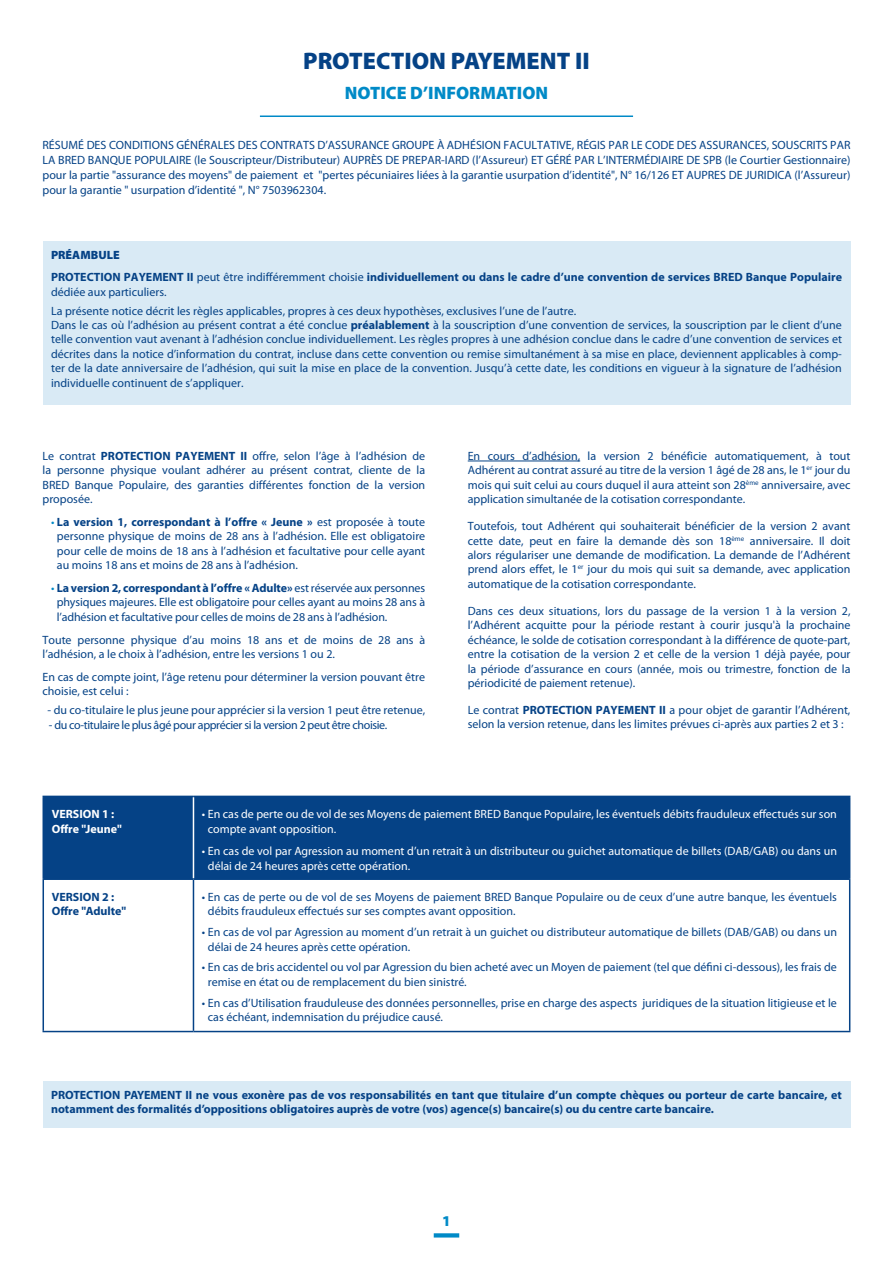
<style>
.page{position:relative;width:893px;height:1263px;background:#fff}
.page>*{position:absolute;margin:0;border:0;box-sizing:border-box;transform-origin:0 0}
.t1{font:900 24px "Myriad Pro";color:#054286}
.t2{font:900 18px "Myriad Pro";color:#008ac7}
.t3{font:900 15px "Myriad Pro";color:#008ac7}
.t4{font:12px/14.4px "Myriad Pro";color:#054286;text-align:justify}
.t5{font:700 12px/14.4px "Myriad Pro";color:#054286}
.t6{font:12px/14.4px "Myriad Pro";color:#fff}
.t7{font:12px "Myriad Pro";letter-spacing:-.03em;color:#054286}
.t8{font:700 12px/14.4px "Myriad Pro";color:#fff}
.s1{font-weight:900}
.s2{font-weight:400}
.s3{font-weight:700}
.s4{color:#008ac7}
</style>
<div class="page">
<svg style="left:434px;top:1233px;width:25px;height:4px"></svg>
<hr style="left:260px;top:115px;width:373px;height:2px;background:#008ac7">
<hr style="left:468px;top:461px;width:112px;height:1px;background:#054286">
<div style="left:43px;top:241px;width:807px;height:163px;background:#d9eaf5"></div>
<div style="left:44px;top:797px;width:805px;height:81px;background:#054286"></div>
<hr style="left:43px;top:880px;width:1px;height:151px;background:#054286">
<hr style="left:193px;top:880px;width:1px;height:151px;background:#054286">
<hr style="left:849px;top:880px;width:1px;height:151px;background:#054286">
<hr style="left:43px;top:1031px;width:150px;height:1px;background:#054286">
<hr style="left:193px;top:1031px;width:657px;height:1px;background:#054286">
<hr style="left:193px;top:797px;width:1px;height:81px;background:#fff">
<hr style="left:43px;top:796px;width:150px;height:1px;background:#054286">
<hr style="left:43px;top:797px;width:1px;height:81px;background:#054286">
<hr style="left:193px;top:796px;width:657px;height:1px;background:#054286">
<hr style="left:849px;top:797px;width:1px;height:81px;background:#054286">
<hr style="left:43px;top:878px;width:150px;height:2px;background:#054286">
<hr style="left:193px;top:878px;width:657px;height:2px;background:#054286">
<div style="left:43px;top:1081px;width:807px;height:47px;background:#d9eaf5"></div>
<h1 class="t1" style="left:303px;top:47px;width:288px">PROTECTION PAYEMENT II</h1>
<h2 class="t2" style="left:345px;top:82px;width:205px">NOTICE D’INFORMATION</h2>
<p class="t4" style="left:43px;top:138px;width:809px;line-height:15px">RÉSUMÉ DES CONDITIONS GÉNÉRALES DES CONTRATS D’ASSURANCE GROUPE À ADHÉSION FACULTATIVE, RÉGIS PAR LE CODE DES ASSURANCES, SOUSCRITS PAR LA BRED BANQUE POPULAIRE (le Souscripteur/Distributeur) AUPRÈS DE PREPAR-IARD (l’Assureur) ET GÉRÉ PAR L’INTERMÉDIAIRE DE SPB (le Courtier Gestionnaire) pour la partie "assurance des moyens" de paiement et "pertes pécuniaires liées à la garantie usurpation d’identité", N° 16/126 ET AUPRES DE JURIDICA (l’Assureur) pour la garantie " usurpation d’identité ", N° 7503962304.</p>
<p class="t5" style="left:51px;top:243px;width:792px;line-height:23px"><span class="s1">PRÉAMBULE<br></span>PROTECTION PAYEMENT II <span class="s2">peut être indifféremment choisie</span> individuellement ou dans le cadre d’une convention de services BRED Banque Populaire</p>
<p class="t4" style="left:51px;top:283px;width:527px;line-height:18.6px">dédiée aux particuliers.<br>La présente notice décrit les règles applicables, propres à ces deux hypothèses, exclusives l’une de l’autre.</p>
<p class="t4" style="left:51px;top:318px;width:792px">Dans le cas où l’adhésion au présent contrat a été conclue <span class="s3">préalablement</span> à la souscription d’une convention de services, la souscription par le client d’une telle convention vaut avenant à l’adhésion conclue individuellement. Les règles propres à une adhésion conclue dans le cadre d’une convention de services et décrites dans la notice d’information du contrat, incluse dans cette convention ou remise simultanément à sa mise en place, deviennent applicables à comp&shy;ter de la date anniversaire de l’adhésion, qui suit la mise en place de la convention. Jusqu’à cette date, les conditions en vigueur à la signature de l’adhésion individuelle continuent de s’appliquer.</p>
<p class="t4" style="left:43px;top:449px;width:384px">Le contrat <span class="s3">PROTECTION PAYEMENT II</span> offre, selon l’âge à l’adhésion de la personne physique voulant adhérer au présent contrat, cliente de la BRED Banque Populaire, des garanties différentes fonction de la version proposée.</p>
<p class="t4" style="left:57px;top:515px;width:370px;text-indent:-6px"><span class="s4">•</span> <span class="s3">La version 1, correspondant à l’offre « Jeune »</span> est proposée à toute personne physique de moins de 28 ans à l’adhésion. Elle est obligatoire pour celle de moins de 18 ans à l’adhésion et facultative pour celle ayant au moins 18 ans et moins de 28 ans à l’adhésion.</p>
<p class="t4" style="left:57px;top:581px;width:370px;text-indent:-6px"><span class="s4">•</span> <span class="s3">La version 2, correspondant à l’offre « Adulte»</span> est réservée aux personnes physiques majeures. Elle est obligatoire pour celles ayant au moins 28 ans à l’adhésion et facultative pour celles de moins de 28 ans à l’adhésion.</p>
<p class="t4" style="left:43px;top:633px;width:384px">Toute personne physique d’au moins 18 ans et de moins de 28 ans à l’adhésion, a le choix à l’adhésion, entre les versions 1 ou 2.</p>
<p class="t4" style="left:43px;top:670px;width:384px">En cas de compte joint, l’âge retenu pour déterminer la version pouvant être choisie, est celui :</p>
<p class="t4" style="left:48px;top:703px;width:379px">- du co-titulaire le plus jeune pour apprécier si la version 1 peut être retenue,</p>
<p class="t7" style="left:49px;top:718px;width:340px">- du co-titulaire le plus âgé pour apprécier si la version 2 peut être choisie.</p>
<p class="t4" style="left:468px;top:449px;width:384px">En cours d’adhésion, la version 2 bénéficie automatiquement, à tout Adhérent au contrat assuré au titre de la version 1 âgé de 28 ans, le 1<sup>er</sup> jour du mois qui suit celui au cours duquel il aura atteint son 28<sup>ème</sup> anniversaire, avec application simultanée de la cotisation correspondante.</p>
<p class="t4" style="left:468px;top:519px;width:384px">Toutefois, tout Adhérent qui souhaiterait bénéficier de la version 2 avant cette date, peut en faire la demande dès son 18<sup>ème</sup> anniversaire. Il doit alors régulariser une demande de modification. La demande de l’Adhérent prend alors effet, le 1<sup>er</sup> jour du mois qui suit sa demande, avec application automatique de la cotisation correspondante.</p>
<p class="t4" style="left:468px;top:604px;width:384px">Dans ces deux situations, lors du passage de la version 1 à la version 2, l’Adhérent acquitte pour la période restant à courir jusqu'à la prochaine échéance, le solde de cotisation correspondant à la différence de quote-part, entre la cotisation de la version 2 et celle de la version 1 déjà payée, pour la période d’assurance en cours (année, mois ou trimestre, fonction de la périodicité de paiement retenue).</p>
<p class="t4" style="left:468px;top:703px;width:384px">Le contrat <span class="s3">PROTECTION PAYEMENT II</span> a pour objet de garantir l’Adhérent, selon la version retenue, dans les limites prévues ci-après aux parties 2 et 3 :</p>
<p class="t8" style="left:52px;top:807px;width:72px">VERSION 1 :<br>Offre "Jeune"</p>
<p class="t6" style="left:208px;top:807px;width:630px;text-indent:-6px">• En cas de perte ou de vol de ses Moyens de paiement BRED Banque Populaire, les éventuels débits frauduleux effectués sur son compte avant opposition.</p>
<p class="t6" style="left:208px;top:844px;width:631px;text-indent:-6px">• En cas de vol par Agression au moment d’un retrait à un distributeur ou guichet automatique de billets (DAB/GAB) ou dans un délai de 24 heures après cette opération.</p>
<p class="t5" style="left:52px;top:890px;width:76px">VERSION 2 :<br>Offre "Adulte"</p>
<p class="t4" style="left:208px;top:890px;width:630px;text-indent:-6px">• En cas de perte ou de vol de ses Moyens de paiement BRED Banque Populaire ou de ceux d’une autre banque, les éventuels débits frauduleux effectués sur ses comptes avant opposition.</p>
<p class="t4" style="left:208px;top:925px;width:631px;text-indent:-6px">• En cas de vol par Agression au moment d’un retrait à un guichet ou distributeur automatique de billets (DAB/GAB) ou dans un délai de 24 heures après cette opération.</p>
<p class="t4" style="left:208px;top:960px;width:630px;text-indent:-6px">• En cas de bris accidentel ou vol par Agression du bien acheté avec un Moyen de paiement (tel que défini ci-dessous), les frais de remise en état ou de remplacement du bien sinistré.</p>
<p class="t4" style="left:208px;top:995px;width:630px;text-indent:-6px">• En cas d’Utilisation frauduleuse des données personnelles, prise en charge des aspects juridiques de la situation litigieuse et le cas échéant, indemnisation du préjudice causé.</p>
<p class="t5" style="left:51px;top:1087px;width:792px">PROTECTION PAYEMENT II ne vous exonère pas de vos responsabilités en tant que titulaire d’un compte chèques ou porteur de carte bancaire, et notamment des formalités d’oppositions obligatoires auprès de votre (vos) agence(s) bancaire(s) ou du centre carte bancaire.</p>
<p class="t3" style="left:442px;top:1212px;width:10px">1</p>
</div>
